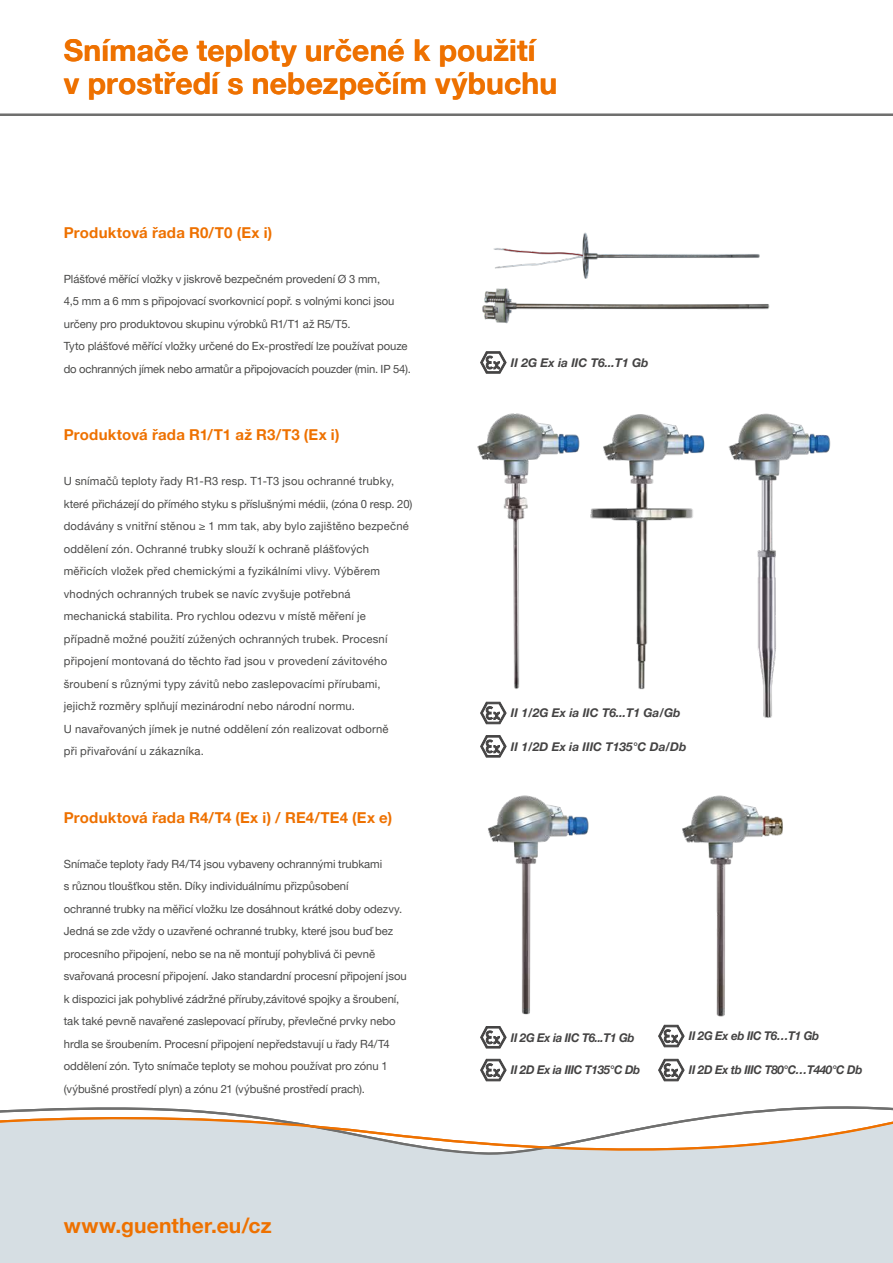
<style>
.page{position:relative;width:893px;height:1263px;background:#fff}
.page>*{position:absolute;margin:0;border:0;box-sizing:border-box;transform-origin:0 0}
.t1{font:700 30px/33px "Helvetica Neue LTW1 G";letter-spacing:.005em;color:#ee7100}
.t2{font:700 21px "Helvetica Neue LTW1 G";letter-spacing:.01em;color:#ee7100}
.t3{font:700 15px "Helvetica Neue LTW1 G";letter-spacing:.015em;color:#ee7100}
.t4{font:italic 700 12px "Helvetica Neue LTW1 G";letter-spacing:-.03em;color:#444343;scale:.96 1}
.t5{font:italic 700 12px "Helvetica Neue LTW1 G";color:#444343}
.t6{font:11.25px/22.5px "Helvetica Neue LTW1 G";color:#494948}
</style>
<div class="page">
<hr style="left:0;top:114px;width:893px;height:2px;background:#6f6f6e">
<div style="left:0;top:1185px;width:893px;height:78px;background:#d6dee3"></div>
<svg style="left:0;top:1106px;width:893px;height:79px"></svg>
<img style="left:480px;top:795px;width:115px;height:340px">
<img style="left:675px;top:795px;width:115px;height:343px">
<svg style="left:480px;top:735px;width:26px;height:22px"></svg>
<svg style="left:480px;top:1026px;width:26px;height:22px"></svg>
<svg style="left:480px;top:1059px;width:26px;height:22px"></svg>
<svg style="left:480px;top:352px;width:26px;height:21px"></svg>
<img style="left:477px;top:413px;width:103px;height:312px">
<img style="left:590px;top:414px;width:115px;height:276px">
<img style="left:728px;top:413px;width:103px;height:305px">
<svg style="left:658px;top:1025px;width:26px;height:22px"></svg>
<svg style="left:658px;top:1059px;width:26px;height:22px"></svg>
<img style="left:493px;top:232px;width:267px;height:28px">
<img style="left:482px;top:260px;width:288px;height:64px">
<h1 class="t1" style="left:64px;top:33px;width:495px">Snímače teploty určené k použití v prostředí s nebezpečím výbuchu</h1>
<h3 class="t3" style="left:64px;top:223px;width:210px">Produktová řada R0/T0 (Ex i)</h3>
<p class="t6" style="left:64px;top:267px;width:349px">Plášťové měřící vložky v jiskrově bezpečném provedení Ø 3 mm,<br>4,5 mm a 6 mm s připojovací svorkovnicí popř. s volnými konci jsou určeny pro produktovou skupinu výrobků R1/T1 až R5/T5.<br>Tyto plášťové měřící vložky určené do Ex-prostředí lze používat pouze do ochranných jímek nebo armatůr a připojovacích pouzder (min. IP 54).</p>
<h3 class="t3" style="left:64px;top:425px;width:277px">Produktová řada R1/T1 až R3/T3 (Ex i)</h3>
<p class="t6" style="left:64px;top:470px;width:350px">U snímačů teploty řady R1-R3 resp. T1-T3 jsou ochranné trubky, které přicházejí do přímého styku s příslušnými médii, (zóna 0 resp. 20) dodávány s vnitřní stěnou ≥ 1 mm tak, aby bylo zajištěno bezpečné oddělení zón. Ochranné trubky slouží k ochraně plášťových měřicích vložek před chemickými a fyzikálními vlivy. Výběrem vhodných ochranných trubek se navíc zvyšuje potřebná mechanická stabilita. Pro rychlou odezvu v místě měření je případně možné použití zúžených ochranných trubek. Procesní připojení montovaná do těchto řad jsou v provedení závitového šroubení s různými typy závitů nebo zaslepovacími přírubami, jejichž rozměry splňují mezinárodní nebo národní normu.<br>U navařovaných jímek je nutné oddělení zón realizovat odborně<br>při přivařování u zákazníka.</p>
<h3 class="t3" style="left:64px;top:808px;width:330px">Produktová řada R4/T4 (Ex i) / RE4/TE4 (Ex e)</h3>
<p class="t6" style="left:64px;top:852px;width:344px">Snímače teploty řady R4/T4 jsou vybaveny ochrannými trubkami<br>s různou tloušťkou stěn. Díky individuálnímu přizpůsobení<br>ochranné trubky na měřicí vložku lze dosáhnout krátké doby odezvy.<br>Jedná se zde vždy o uzavřené ochranné trubky, které jsou buď bez procesního připojení, nebo se na ně montují pohyblivá či pevně svařovaná procesní připojení. Jako standardní procesní připojení jsou k dispozici jak pohyblivé zádržné příruby,závitové spojky a šroubení, tak také pevně navařené zaslepovací příruby, převlečné prvky nebo hrdla se šroubením. Procesní připojení nepředstavují u řady R4/T4 oddělení zón. Tyto snímače teploty se mohou používat pro zónu 1 (výbušné prostředí plyn) a zónu 21 (výbušné prostředí prach).</p>
<h2 class="t2" style="left:64px;top:1213px;width:209px">www.guenther.eu/cz</h2>
<p class="t5" style="left:511px;top:355px;width:139px">II 2G Ex ia IIC T6...T1 Gb</p>
<p class="t5" style="left:511px;top:706px;width:171px">II 1/2G Ex ia IIC T6...T1 Ga/Gb</p>
<p class="t5" style="left:511px;top:739px;width:177px">II 1/2D Ex ia IIIC T135°C Da/Db</p>
<p class="t4" style="left:511px;top:1030px;width:130px">II 2G Ex ia IIC T6...T1 Gb</p>
<p class="t4" style="left:511px;top:1063px;width:136px">II 2D Ex ia IIIC T135°C Db</p>
<p class="t4" style="left:689px;top:1029px;width:137px">II 2G Ex eb IIC T6…T1 Gb</p>
<p class="t4" style="left:689px;top:1063px;width:182px">II 2D Ex tb IIIC T80°C…T440°C Db</p>
</div>
